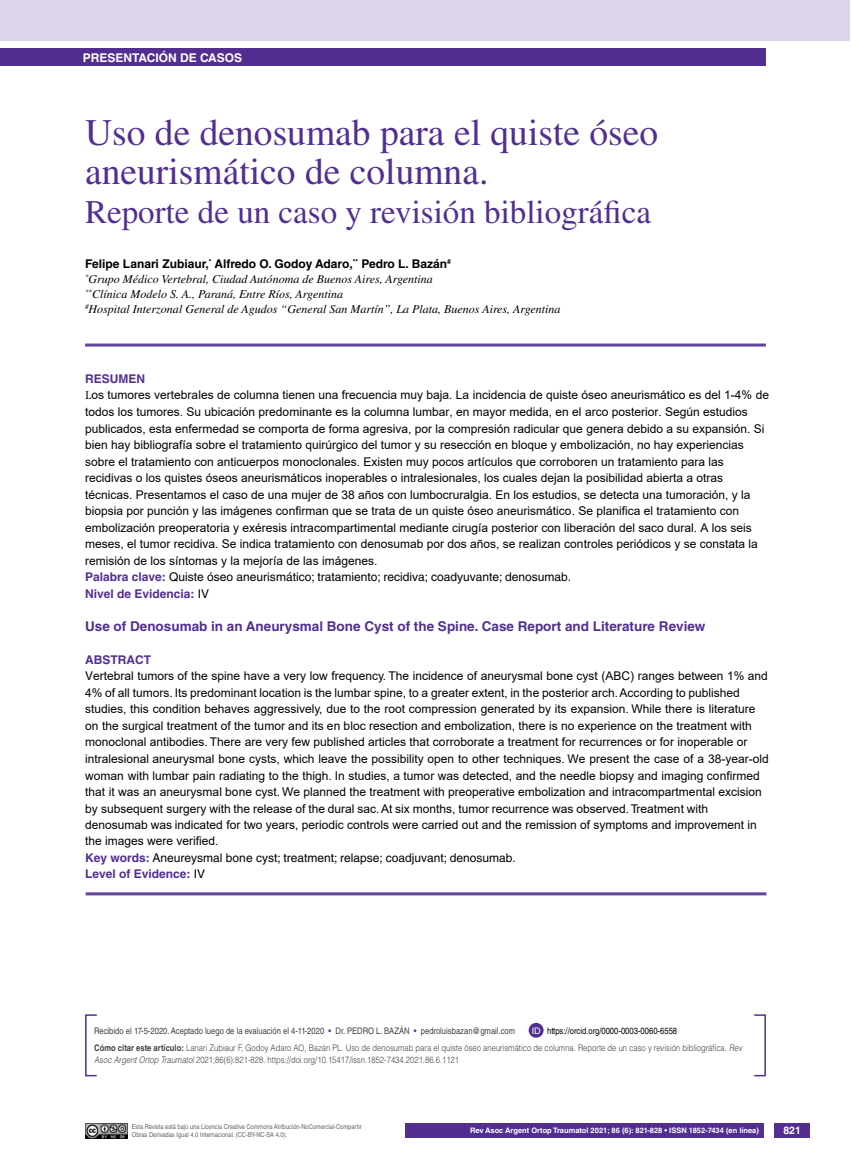
<style>
.page{position:relative;width:851px;height:1170px;background:#fff}
.page>*{position:absolute;margin:0;border:0;box-sizing:border-box;transform-origin:0 0}
.t1{font:37.5px/39px "Times LT Std";color:#522e91}
.t2{font:33px "Times LT Std";color:#522e91}
.t3{font:700 13.5px "Helvetica LT Std";color:#522e91}
.t4{font:12px/16.5px "Arial";color:#000}
.t5{font:italic 12px/15px "Times LT Std";color:#000}
.t6{font:12px/16.5px "Helvetica LT Std";color:#000}
.t7{font:700 12px "Helvetica LT Std";color:#000}
.t8{font:700 12px "Helvetica LT Std";color:#fff}
.t9{font:700 12px "Helvetica LT Std";color:#522e91}
.t10{font:700 10.5px "Helvetica LT Std";color:#fff}
.t11{font:300 9px/16.2px "Helvetica LT Std";color:#414042;scale:.85 1}
.t12{font:9px "Helvetica LT Std";color:#414042;scale:.85 1}
.t13{font:9px "Helvetica LT Std";color:#fff}
.t14{font:700 7.5px "Helvetica LT Std";color:#fff}
.t15{font:6.75px/7.5px "Helvetica LT Std";color:#636466;scale:.85 1}
.s1{font-family:"Minion Pro"}
.s2{font-weight:700;color:#522e91}
.s3{font-family:"Helvetica LT Std"}
.s4{color:#522e91}
.s5{font-weight:400;color:#000}
.s6{font-weight:700}
.s7{font-style:italic}
</style>
<div class="page">
<div style="left:774px;top:1123px;width:35px;height:14px;background:#522e91"></div>
<div style="left:0;top:49px;width:765px;height:17px;background:#522e91"></div>
<hr style="left:85px;top:343px;width:680px;height:3px;background:#63439c">
<hr style="left:86px;top:892px;width:680px;height:3px;background:#63439c">
<img style="left:85px;top:1123px;width:42px;height:14px">
<div style="left:0;top:0;width:849px;height:41px;background:#dcd5e9"></div>
<div style="left:405px;top:1123px;width:359px;height:14px;background:#522e91"></div>
<div style="left:85px;top:1014px;width:12px;height:62px;border:2px solid #522e91"></div>
<div style="left:528px;top:1022px;width:15px;height:15px;background:#522e91;border-radius:50%"></div>
<p class="t8" style="left:83px;top:50px;width:161px">PRESENTACIÓN DE CASOS</p>
<h1 class="t1" style="left:85px;top:112px;width:574px">Uso de denosumab para el quiste óseo aneurismático de columna.</h1>
<h2 class="t2" style="left:85px;top:193px;width:567px">Reporte de un caso y revisión bibliográfica</h2>
<p class="t7" style="left:85px;top:256px;width:367px">Felipe Lanari Zubiaur,<sup>*</sup> Alfredo O. Godoy Adaro,<sup>**</sup> Pedro L. Bazán<sup>#</sup></p>
<p class="t5" style="left:85px;top:271px;width:477px"><sup>*</sup>Grupo Médico Vertebral, Ciudad Autónoma de Buenos Aires, Argentina<br><sup>**</sup>Clínica Modelo S. A., Paraná, Entre Ríos, Argentina<br><sup>#</sup>Hospital Interzonal General de Agudos “General San Martín”, La Plata, Buenos Aires, Argentina</p>
<p class="t9" style="left:85px;top:371px;width:61px">RESUMEN</p>
<p class="t4" style="left:85px;top:386px;width:685px"><span class="s1">L</span>os tumores vertebrales de columna tienen una frecuencia muy baja. La incidencia de quiste óseo aneurismático es del 1-4% de todos los tumores. Su ubicación predominante es la columna lumbar, en mayor medida, en el arco posterior. Según estudios publicados, esta enfermedad se comporta de forma agresiva, por la compresión radicular que genera debido a su expansión. Si bien hay bibliografía sobre el tratamiento quirúrgico del tumor y su resección en bloque y embolización, no hay experiencias sobre el tratamiento con anticuerpos monoclonales. Existen muy pocos artículos que corroboren un tratamiento para las recidivas o los quistes óseos aneurismáticos inoperables o intralesionales, los cuales dejan la posibilidad abierta a otras técnicas. Presentamos el caso de una mujer de 38 años con lumbocruralgia. En los estudios, se detecta una tumoración, y la biopsia por punción y las imágenes confirman que se trata de un quiste óseo aneurismático. Se planifica el tratamiento con embolización preoperatoria y exéresis intracompartimental mediante cirugía posterior con liberación del saco dural. A los seis meses, el tumor recidiva. Se indica tratamiento con denosumab por dos años, se realizan controles periódicos y se constata la remisión de los síntomas y la mejoría de las imágenes.</p>
<p class="t6" style="left:85px;top:568px;width:487px"><span class="s2">Palabra clave:</span> Quiste óseo aneurismático; tratamiento; recidiva; coadyuvante; denosumab.<br><span class="s2">Nivel de Evidencia:</span> IV</p>
<p class="t3" style="left:85px;top:617px;width:621px">Use of Denosumab in an Aneurysmal Bone Cyst of the Spine. Case Report and Literature Review</p>
<p class="t9" style="left:85px;top:652px;width:67px">ABSTRACT</p>
<p class="t4" style="left:85px;top:667px;width:685px"><span class="s3">V</span>ertebral tumors of the spine have a very low frequency. The incidence of aneurysmal bone cyst (ABC) ranges between 1% and 4% of all tumors. Its predominant location is the lumbar spine, to a greater extent, in the posterior arch. According to published studies, this condition behaves aggressively, due to the root compression generated by its expansion. While there is literature on the surgical treatment of the tumor and its en bloc resection and embolization, there is no experience on the treatment with monoclonal antibodies. There are very few published articles that corroborate a treatment for recurrences or for inoperable or intralesional aneurysmal bone cysts, which leave the possibility open to other techniques. We present the case of a 38-year-old woman with lumbar pain radiating to the thigh. In studies, a tumor was detected, and the needle biopsy and imaging confirmed that it was an aneurysmal bone cyst. We planned the treatment with preoperative embolization and intracompartmental excision by subsequent surgery with the release of the dural sac. At six months, tumor recurrence was observed. Treatment with denosumab was indicated for two years, periodic controls were carried out and the remission of symptoms and improvement in the images were verified.</p>
<p class="t6" style="left:85px;top:849px;width:432px"><span class="s2">Key words:</span> Aneureysmal bone cyst; treatment; relapse; coadjuvant; denosumab.<br><span class="s2">Level of Evidence:</span> IV</p>
<p class="t12" style="left:94px;top:1025px;width:497px">Recibido el 17-5-2020. Aceptado luego de la evaluación el 4-11-2020 <span class="s4">•</span> Dr. PEDRO L. BAZÁN <span class="s4">•</span> pedroluisbazan@gmail.com</p>
<p class="t13" style="left:531px;top:1025px;width:10px">ID</p>
<p class="t11" style="left:94px;top:1022px;width:764px;text-indent:453px"><span class="s5">https://orcid.org/0000-0003-0060-6558<br></span><span class="s6">Cómo citar este artículo:</span> Lanari Zubiaur F, Godoy Adaro AO, Bazán PL. Uso de denosumab para el quiste óseo aneurismático de columna. Reporte de un caso y revisión bibliográfica. <span class="s7">Rev</span></p>
<p class="t11" style="left:94px;top:1051px;width:431px"><span class="s7">Asoc Argent Ortop Traumatol</span> 2021;86(6):821-828. https://doi.org/10.15417/issn.1852-7434.2021.86.6.1121</p>
<p class="t15" style="left:132px;top:1123px;width:272px">Esta Revista está bajo una Licencia Creative Commons Atribución-NoComercial-Compartir<br>Obras Derivadas Igual 4.0 Internacional. (CC-BY-NC-SA 4.0).</p>
<p class="t14" style="left:470px;top:1125px;width:290px">Rev Asoc Argent Ortop Traumatol 2021; 86 (6): 821-828 • ISSN 1852-7434 (en línea)</p>
<p class="t10" style="left:783px;top:1124px;width:19px">821</p>
</div>
